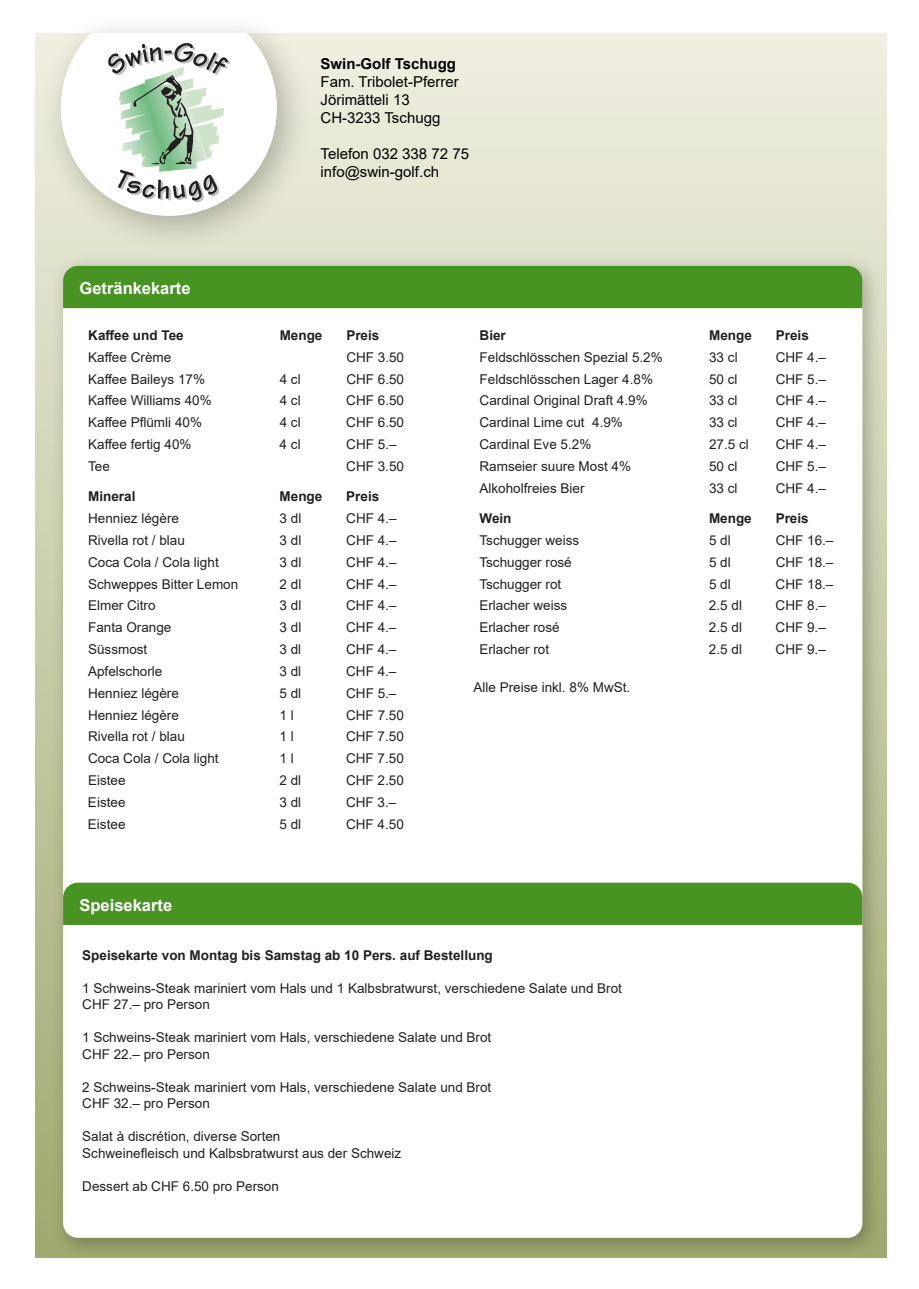
<style>
.page{position:relative;width:919px;height:1289px;background:#fff}
.page>*{position:absolute;margin:0;border:0;box-sizing:border-box;transform-origin:0 0}
.t1{font:700 16.5px "Arial";color:#fff}
.t2{font:15px/18px "Arial";color:#000}
.t3{font:700 15px "Arial";color:#000}
.t4{font:13.5px/16.5px "Arial";color:#231f20}
.t5{font:700 13.5px "Arial";color:#231f20}
</style>
<div class="page">
<div style="left:35px;top:33px;width:851px;height:1223px;background:linear-gradient(to bottom,#f0efe1,#a0a96f)"></div>
<img style="left:45px;top:248px;width:842px;height:1010px">
<div style="left:63px;top:266px;width:799px;height:971px;background:#fff;border-radius:15px"></div>
<div style="left:63px;top:266px;width:799px;height:42px;background:#489422"></div>
<div style="left:63px;top:882px;width:799px;height:42px;background:#489422"></div>
<img style="left:35px;top:28px;width:291px;height:237px">
<svg style="left:61px;top:33px;width:216px;height:183px"></svg>
<p class="t1" style="left:80px;top:277px;width:112px">Getränkekarte</p>
<p class="t3" style="left:320px;top:53px;width:137px">Swin-Golf Tschugg</p>
<p class="t2" style="left:320px;top:72px;width:140px">Fam. Tribolet-Pferrer<br>Jörimätteli 13<br>CH-3233 Tschugg</p>
<p class="t2" style="left:320px;top:144px;width:150px">Telefon 032 338 72 75 info@swin-golf.ch</p>
<p class="t5" style="left:88px;top:325px;width:97px">Kaffee und Tee</p>
<p class="t5" style="left:280px;top:325px;width:44px">Menge</p>
<p class="t5" style="left:346px;top:325px;width:35px">Preis</p>
<p class="t4" style="left:88px;top:348px;width:84px">Kaffee Crème</p>
<p class="t4" style="left:346px;top:348px;width:59px">CHF 3.50</p>
<p class="t4" style="left:88px;top:370px;width:118px">Kaffee Baileys 17%</p>
<p class="t4" style="left:280px;top:370px;width:23px">4 cl</p>
<p class="t4" style="left:346px;top:370px;width:59px">CHF 6.50</p>
<p class="t4" style="left:88px;top:392px;width:125px">Kaffee Williams 40%</p>
<p class="t4" style="left:280px;top:392px;width:23px">4 cl</p>
<p class="t4" style="left:346px;top:392px;width:59px">CHF 6.50</p>
<p class="t4" style="left:88px;top:414px;width:115px">Kaffee Pflümli 40%</p>
<p class="t4" style="left:279px;top:414px;width:23px">4 cl</p>
<p class="t4" style="left:346px;top:414px;width:59px">CHF 6.50</p>
<p class="t4" style="left:88px;top:436px;width:105px">Kaffee fertig 40%</p>
<p class="t4" style="left:279px;top:436px;width:23px">4 cl</p>
<p class="t4" style="left:346px;top:436px;width:52px">CHF 5.–</p>
<p class="t4" style="left:88px;top:458px;width:23px">Tee</p>
<p class="t4" style="left:346px;top:458px;width:59px">CHF 3.50</p>
<p class="t5" style="left:88px;top:487px;width:49px">Mineral</p>
<p class="t5" style="left:279px;top:487px;width:44px">Menge</p>
<p class="t5" style="left:346px;top:487px;width:35px">Preis</p>
<p class="t4" style="left:88px;top:510px;width:92px">Henniez légère</p>
<p class="t4" style="left:279px;top:510px;width:23px">3 dl</p>
<p class="t4" style="left:346px;top:510px;width:52px">CHF 4.–</p>
<p class="t4" style="left:88px;top:532px;width:98px">Rivella rot / blau</p>
<p class="t4" style="left:279px;top:532px;width:23px">3 dl</p>
<p class="t4" style="left:346px;top:532px;width:52px">CHF 4.–</p>
<p class="t4" style="left:88px;top:553px;width:132px">Coca Cola / Cola light</p>
<p class="t4" style="left:279px;top:553px;width:23px">3 dl</p>
<p class="t4" style="left:346px;top:553px;width:52px">CHF 4.–</p>
<p class="t4" style="left:88px;top:575px;width:152px">Schweppes Bitter Lemon</p>
<p class="t4" style="left:279px;top:575px;width:23px">2 dl</p>
<p class="t4" style="left:346px;top:575px;width:52px">CHF 4.–</p>
<p class="t4" style="left:88px;top:597px;width:69px">Elmer Citro</p>
<p class="t4" style="left:279px;top:597px;width:23px">3 dl</p>
<p class="t4" style="left:346px;top:597px;width:52px">CHF 4.–</p>
<p class="t4" style="left:88px;top:619px;width:85px">Fanta Orange</p>
<p class="t4" style="left:279px;top:619px;width:23px">3 dl</p>
<p class="t4" style="left:346px;top:619px;width:52px">CHF 4.–</p>
<p class="t4" style="left:88px;top:641px;width:61px">Süssmost</p>
<p class="t4" style="left:279px;top:641px;width:23px">3 dl</p>
<p class="t4" style="left:346px;top:641px;width:52px">CHF 4.–</p>
<p class="t4" style="left:88px;top:663px;width:76px">Apfelschorle</p>
<p class="t4" style="left:279px;top:663px;width:23px">3 dl</p>
<p class="t4" style="left:346px;top:663px;width:52px">CHF 4.–</p>
<p class="t4" style="left:88px;top:684px;width:92px">Henniez légère</p>
<p class="t4" style="left:279px;top:684px;width:23px">5 dl</p>
<p class="t4" style="left:346px;top:684px;width:52px">CHF 5.–</p>
<p class="t4" style="left:88px;top:706px;width:92px">Henniez légère</p>
<p class="t4" style="left:279px;top:706px;width:16px">1 l</p>
<p class="t4" style="left:346px;top:706px;width:59px">CHF 7.50</p>
<p class="t4" style="left:88px;top:728px;width:98px">Rivella rot / blau</p>
<p class="t4" style="left:279px;top:728px;width:16px">1 l</p>
<p class="t4" style="left:346px;top:728px;width:59px">CHF 7.50</p>
<p class="t4" style="left:88px;top:750px;width:132px">Coca Cola / Cola light</p>
<p class="t4" style="left:279px;top:750px;width:16px">1 l</p>
<p class="t4" style="left:346px;top:750px;width:59px">CHF 7.50</p>
<p class="t4" style="left:88px;top:772px;width:39px">Eistee</p>
<p class="t4" style="left:279px;top:772px;width:23px">2 dl</p>
<p class="t4" style="left:346px;top:772px;width:59px">CHF 2.50</p>
<p class="t4" style="left:88px;top:793px;width:39px">Eistee</p>
<p class="t4" style="left:279px;top:793px;width:23px">3 dl</p>
<p class="t4" style="left:346px;top:793px;width:52px">CHF 3.–</p>
<p class="t4" style="left:88px;top:815px;width:39px">Eistee</p>
<p class="t4" style="left:279px;top:815px;width:23px">5 dl</p>
<p class="t4" style="left:346px;top:815px;width:59px">CHF 4.50</p>
<p class="t1" style="left:80px;top:893px;width:94px">Speisekarte</p>
<p class="t5" style="left:479px;top:325px;width:28px">Bier</p>
<p class="t5" style="left:709px;top:325px;width:44px">Menge</p>
<p class="t5" style="left:775px;top:325px;width:35px">Preis</p>
<p class="t4" style="left:479px;top:348px;width:185px">Feldschlösschen Spezial 5.2%</p>
<p class="t4" style="left:709px;top:348px;width:30px">33 cl</p>
<p class="t4" style="left:775px;top:348px;width:52px">CHF 4.–</p>
<p class="t4" style="left:479px;top:370px;width:175px">Feldschlösschen Lager 4.8%</p>
<p class="t4" style="left:709px;top:370px;width:30px">50 cl</p>
<p class="t4" style="left:775px;top:370px;width:52px">CHF 5.–</p>
<p class="t4" style="left:479px;top:392px;width:170px">Cardinal Original Draft 4.9%</p>
<p class="t4" style="left:709px;top:392px;width:30px">33 cl</p>
<p class="t4" style="left:775px;top:392px;width:52px">CHF 4.–</p>
<p class="t4" style="left:479px;top:414px;width:145px">Cardinal Lime cut 4.9%</p>
<p class="t4" style="left:709px;top:414px;width:30px">33 cl</p>
<p class="t4" style="left:775px;top:414px;width:52px">CHF 4.–</p>
<p class="t4" style="left:479px;top:436px;width:113px">Cardinal Eve 5.2%</p>
<p class="t4" style="left:709px;top:436px;width:41px">27.5 cl</p>
<p class="t4" style="left:775px;top:436px;width:52px">CHF 4.–</p>
<p class="t4" style="left:479px;top:458px;width:153px">Ramseier suure Most 4%</p>
<p class="t4" style="left:709px;top:458px;width:30px">50 cl</p>
<p class="t4" style="left:775px;top:458px;width:52px">CHF 5.–</p>
<p class="t4" style="left:479px;top:479px;width:107px">Alkoholfreies Bier</p>
<p class="t4" style="left:709px;top:479px;width:30px">33 cl</p>
<p class="t4" style="left:775px;top:479px;width:52px">CHF 4.–</p>
<p class="t5" style="left:479px;top:509px;width:34px">Wein</p>
<p class="t5" style="left:709px;top:509px;width:44px">Menge</p>
<p class="t5" style="left:775px;top:509px;width:35px">Preis</p>
<p class="t4" style="left:479px;top:532px;width:101px">Tschugger weiss</p>
<p class="t4" style="left:709px;top:532px;width:23px">5 dl</p>
<p class="t4" style="left:775px;top:532px;width:59px">CHF 16.–</p>
<p class="t4" style="left:479px;top:553px;width:94px">Tschugger rosé</p>
<p class="t4" style="left:709px;top:553px;width:23px">5 dl</p>
<p class="t4" style="left:775px;top:553px;width:59px">CHF 18.–</p>
<p class="t4" style="left:479px;top:575px;width:83px">Tschugger rot</p>
<p class="t4" style="left:709px;top:575px;width:23px">5 dl</p>
<p class="t4" style="left:775px;top:575px;width:59px">CHF 18.–</p>
<p class="t4" style="left:479px;top:597px;width:89px">Erlacher weiss</p>
<p class="t4" style="left:709px;top:597px;width:35px">2.5 dl</p>
<p class="t4" style="left:775px;top:597px;width:52px">CHF 8.–</p>
<p class="t4" style="left:479px;top:619px;width:82px">Erlacher rosé</p>
<p class="t4" style="left:709px;top:619px;width:35px">2.5 dl</p>
<p class="t4" style="left:775px;top:619px;width:52px">CHF 9.–</p>
<p class="t4" style="left:479px;top:641px;width:71px">Erlacher rot</p>
<p class="t4" style="left:709px;top:641px;width:35px">2.5 dl</p>
<p class="t4" style="left:775px;top:641px;width:52px">CHF 9.–</p>
<p class="t4" style="left:473px;top:679px;width:158px">Alle Preise inkl. 8% MwSt.</p>
<p class="t5" style="left:82px;top:945px;width:412px">Speisekarte von Montag bis Samstag ab 10 Pers. auf Bestellung</p>
<p class="t4" style="left:82px;top:979px;width:541px">1 Schweins-Steak mariniert vom Hals und 1 Kalbsbratwurst, verschiedene Salate und Brot<br>CHF 27.– pro Person</p>
<p class="t4" style="left:82px;top:1028px;width:410px">1 Schweins-Steak mariniert vom Hals, verschiedene Salate und Brot<br>CHF 22.– pro Person</p>
<p class="t4" style="left:82px;top:1078px;width:410px">2 Schweins-Steak mariniert vom Hals, verschiedene Salate und Brot<br>CHF 32.– pro Person</p>
<p class="t4" style="left:82px;top:1127px;width:320px">Salat à discrétion, diverse Sorten<br>Schweinefleisch und Kalbsbratwurst aus der Schweiz</p>
<p class="t4" style="left:82px;top:1177px;width:198px">Dessert ab CHF 6.50 pro Person</p>
</div>
